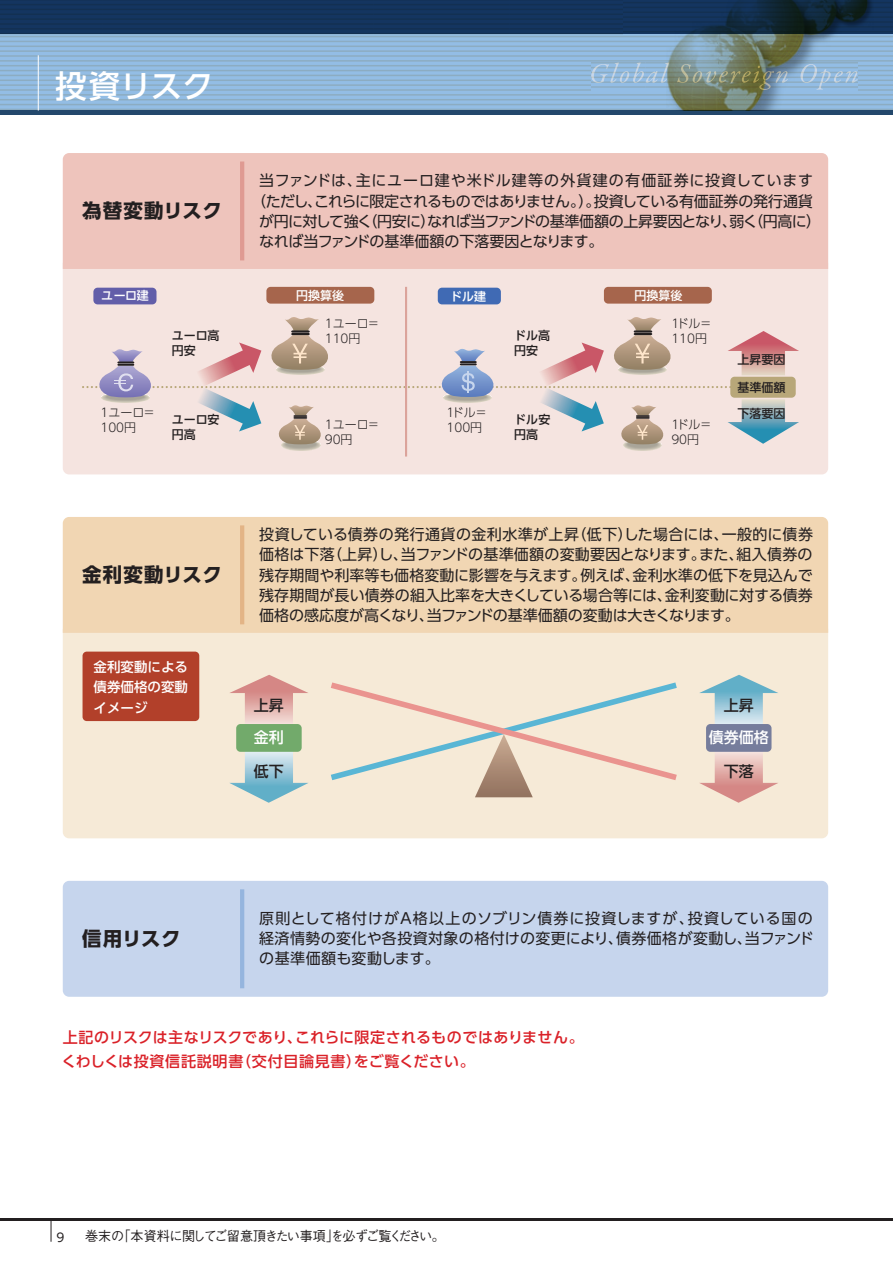
<style>
.page{position:relative;width:893px;height:1263px;background:#fff}
.page>*{position:absolute;margin:0;border:0;box-sizing:border-box;transform-origin:0 0}
.t1{font:500 31.5px "UD Shin Go Pro";letter-spacing:-.005em;color:#fff}
.t2{font:700 19.5px "UD Shin Go Pro";letter-spacing:.025em;color:#231f20}
.t3{font:15px/20.2px "UD Shin Go Pro";letter-spacing:-.015em;color:#231f20;text-align:justify}
.t4{font:500 15px/24px "UD Shin Go Pro";letter-spacing:.025em;color:#da2128}
.t5{font:15px "UD Shin Go Pro";letter-spacing:-.05em;color:#231f20}
.t6{font:15px "UD Shin Go Pro";letter-spacing:-.04em;color:#231f20}
.t7{font:15px "UD Shin Go Pro";letter-spacing:.055em;color:#231f20}
.t8{font:500 15px "UD Shin Go Pro";color:#231f20}
.t9{font:500 15px "UD Shin Go Pro";color:#fff}
.t10{font:500 13.5px "Gothic BBB Pro";letter-spacing:-.06em;color:#231f20}
.t11{font:500 13.5px/20.2px "UD Shin Go Pro";color:#fff;text-align:justify}
.t12{font:300 12px/14.9px "UD Shin Go Pro";color:#231f20}
.t13{font:500 12px/14.9px "UD Shin Go Pro";color:#231f20}
.t14{font:500 12px "UD Shin Go Pro";color:#fff}
.t15{font:12px "UD Shin Go Pro";color:#231f20}
</style>
<div class="page">
<svg style="left:51px;top:1220px;width:1px;height:22px"></svg>
<hr style="left:0;top:1218px;width:893px;height:2px;background:#231f20">
<svg style="left:0;top:34px;width:893px;height:77px;background:#8eb5d7"></svg>
<div style="left:0;top:0;width:893px;height:34px;background:linear-gradient(to bottom,#13335b,#14335c)"></div>
<hr style="left:0;top:111px;width:893px;height:4px;background:#23486c">
<img style="left:624px;top:0;width:269px;height:110px">
<svg style="left:591px;top:63px;width:78px;height:20px;background:#9bbcd8"></svg>
<svg style="left:677px;top:64px;width:111px;height:26px;background:#7c8b7c"></svg>
<svg style="left:800px;top:64px;width:58px;height:26px;background:#99bcdb"></svg>
<hr style="left:38px;top:55px;width:1px;height:56px;background:#fff">
<div style="left:63px;top:633px;width:765px;height:205px;background:#f6ead7"></div>
<div style="left:63px;top:269px;width:765px;height:205px;background:#f5e4e0"></div>
<div style="left:63px;top:153px;width:765px;height:116px;background:#eec4bc"></div>
<div style="left:63px;top:517px;width:765px;height:116px;background:#f1d6b3"></div>
<div style="left:63px;top:881px;width:765px;height:116px;background:#c6d5ed;border-radius:6px"></div>
<hr style="left:240px;top:162px;width:4px;height:98px;background:#df9a92">
<hr style="left:240px;top:525px;width:4px;height:99px;background:#e3b486">
<hr style="left:405px;top:287px;width:2px;height:169px;background:#dba39b">
<img style="left:623px;top:444px;width:39px;height:6px">
<img style="left:282px;top:444px;width:38px;height:6px">
<div style="left:266px;top:287px;width:108px;height:17px;background:#a6654c;border-radius:4px"></div>
<hr style="left:240px;top:889px;width:4px;height:99px;background:#95b5de">
<div style="left:438px;top:288px;width:63px;height:16px;background:#406ab4;border-radius:4px"></div>
<div style="left:83px;top:652px;width:116px;height:69px;background:#b2402a;border-radius:4px"></div>
<div style="left:93px;top:288px;width:63px;height:16px;background:#625ea9;border-radius:4px"></div>
<svg style="left:83px;top:317px;width:716px;height:127px;background:#e3d3d0"></svg>
<div style="left:604px;top:287px;width:108px;height:17px;background:#a6654c;border-radius:4px"></div>
<svg style="left:229px;top:675px;width:80px;height:58px;background:#e9c4ba"></svg>
<svg style="left:229px;top:742px;width:80px;height:61px;background:#c0d6d7"></svg>
<div style="left:236px;top:724px;width:66px;height:28px;background:#72aa6b;border-radius:4px"></div>
<svg style="left:699px;top:675px;width:79px;height:58px;background:#bdd4d6"></svg>
<svg style="left:699px;top:742px;width:79px;height:61px;background:#e9c5bb"></svg>
<div style="left:706px;top:724px;width:65px;height:28px;background:#767d9c;border-radius:4px"></div>
<svg style="left:325px;top:678px;width:358px;height:119px;background:#eadfcf"></svg>
<h1 class="t1" style="left:55px;top:60px;width:160px">投資リスク</h1>
<h2 class="t2" style="left:82px;top:195px;width:141px">為替変動リスク</h2>
<p class="t14" style="left:101px;top:286px;width:49px">ユーロ建</p>
<p class="t13" style="left:172px;top:328px;width:49px">ユーロ高円安</p>
<p class="t12" style="left:100px;top:404px;width:56px">1ユーロ＝<br>100円</p>
<p class="t13" style="left:172px;top:412px;width:49px">ユーロ安円高</p>
<h2 class="t2" style="left:82px;top:559px;width:141px">金利変動リスク</h2>
<p class="t11" style="left:94px;top:657px;width:96px">金利変動による債券価格の変動イメージ</p>
<p class="t7" style="left:259px;top:168px;width:555px">当ファンドは、主にユーロ建や米ドル建等の外貨建の有価証券に投資しています</p>
<p class="t6" style="left:251px;top:189px;width:563px">（ただし、これらに限定されるものではありません。）。投資している有価証券の発行通貨</p>
<p class="t5" style="left:259px;top:209px;width:563px">が円に対して強く（円安に）なれば当ファンドの基準価額の上昇要因となり、弱く（円高に）</p>
<p class="t3" style="left:259px;top:231px;width:346px">なれば当ファンドの基準価額の下落要因となります。</p>
<p class="t14" style="left:296px;top:285px;width:49px">円換算後</p>
<p class="t14" style="left:450px;top:286px;width:38px">ドル建</p>
<p class="t14" style="left:634px;top:285px;width:49px">円換算後</p>
<p class="t12" style="left:325px;top:316px;width:56px">1ユーロ＝<br>110円</p>
<p class="t13" style="left:514px;top:328px;width:37px">ドル高円安</p>
<p class="t12" style="left:671px;top:316px;width:42px">1ドル＝<br>110円</p>
<p class="t13" style="left:738px;top:352px;width:49px">上昇要因</p>
<p class="t13" style="left:737px;top:379px;width:49px">基準価額</p>
<p class="t12" style="left:325px;top:416px;width:56px">1ユーロ＝<br>90円</p>
<p class="t12" style="left:447px;top:404px;width:42px">1ドル＝<br>100円</p>
<p class="t13" style="left:514px;top:412px;width:38px">ドル安円高</p>
<p class="t12" style="left:671px;top:416px;width:42px">1ドル＝<br>90円</p>
<p class="t13" style="left:738px;top:406px;width:49px">下落要因</p>
<p class="t3" style="left:259px;top:524px;width:555px">投資している債券の発行通貨の金利水準が上昇（低下）した場合には、一般的に債券価格は下落（上昇）し、当ファンドの基準価額の変動要因となります。また、組入債券の残存期間や利率等も価格変動に影響を与えます。例えば、金利水準の低下を見込んで残存期間が長い債券の組入比率を大きくしている場合等には、金利変動に対する債券価格の感応度が高くなり、当ファンドの基準価額の変動は大きくなります。</p>
<p class="t8" style="left:254px;top:693px;width:31px">上昇</p>
<p class="t8" style="left:724px;top:693px;width:31px">上昇</p>
<p class="t9" style="left:254px;top:725px;width:31px">金利</p>
<p class="t9" style="left:709px;top:725px;width:62px">債券価格</p>
<p class="t8" style="left:254px;top:759px;width:31px">低下</p>
<p class="t8" style="left:724px;top:759px;width:31px">下落</p>
<h2 class="t2" style="left:82px;top:923px;width:100px">信用リスク</h2>
<p class="t3" style="left:259px;top:907px;width:556px">原則として格付けがＡ格以上のソブリン債券に投資しますが、投資している国の経済情勢の変化や各投資対象の格付けの変更により、債券価格が変動し、当ファンドの基準価額も変動します。</p>
<p class="t4" style="left:62px;top:1025px;width:524px">上記のリスクは主なリスクであり、これらに限定されるものではありません。くわしくは投資信託説明書（交付目論見書）をご覧ください。</p>
<p class="t15" style="left:57px;top:1227px;width:9px">9</p>
<p class="t10" style="left:85px;top:1225px;width:361px">巻末の「本資料に関してご留意頂きたい事項」を必ずご覧ください。</p>
</div>
